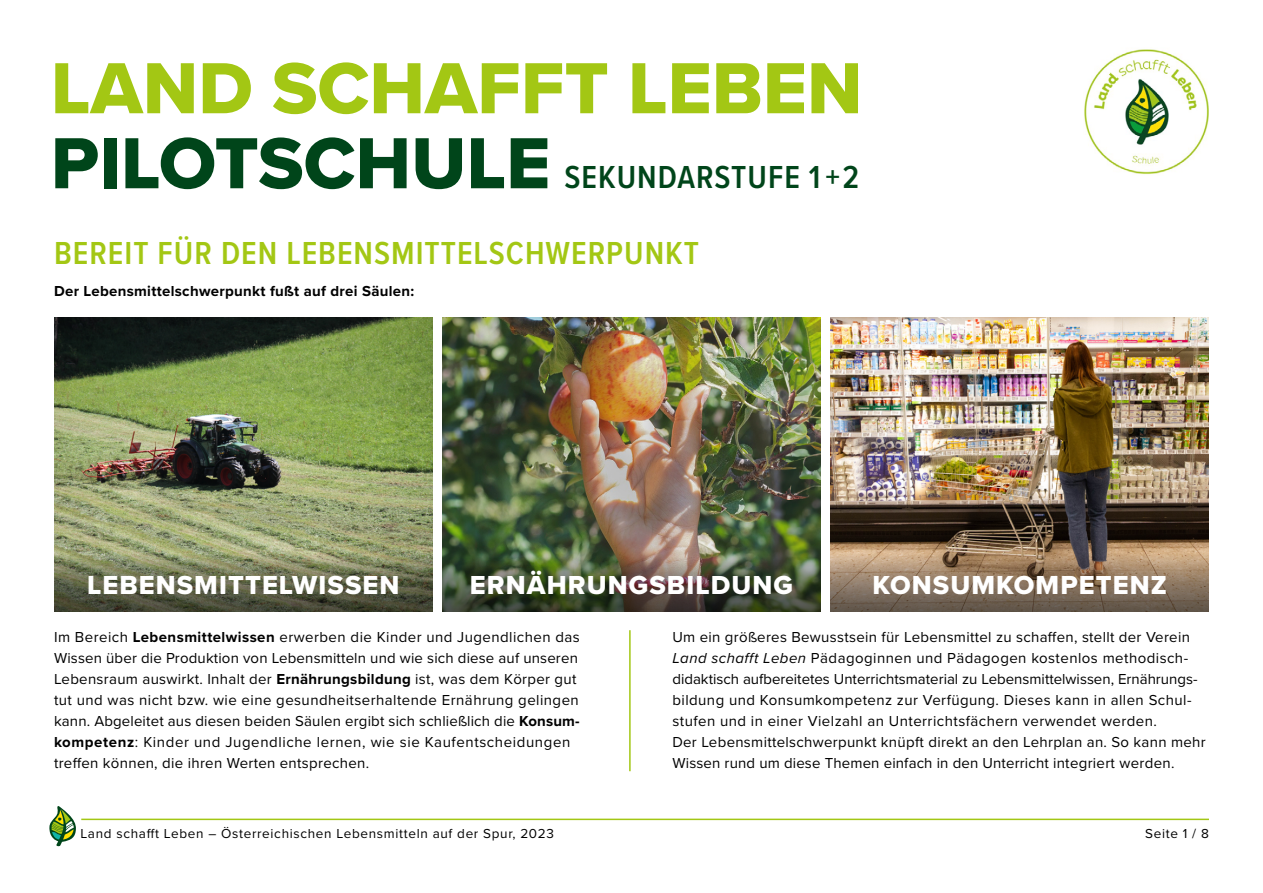
<style>
.page{position:relative;width:1263px;height:893px;background:#fff}
.page>*{position:absolute;margin:0;border:0;box-sizing:border-box;transform-origin:0 0}
.t1{font:75px "Proxima Nova Extrabld";color:#a3c714}
.t2{font:75px "Proxima Nova Extrabld";color:#00451a}
.t3{font:600 33px "Proxima Nova Cond";letter-spacing:.03em;color:#a3c714}
.t4{font:600 33px "Proxima Nova Cond";letter-spacing:.03em;color:#00451a}
.t5{font:27px "Proxima Nova Extrabld";letter-spacing:.04em;color:#fff}
.t6{font:15px/21px "Proxima Nova";letter-spacing:.02em;color:#000}
.t7{font:700 15px "Proxima Nova";letter-spacing:.02em;color:#000}
.t8{font:13.5px "Proxima Nova";letter-spacing:.05em;color:#000}
.s1{font-weight:700}
.s2{font-style:italic}
</style>
<div class="page">
<hr style="left:81px;top:819px;width:1128px;height:1px;background:#a3c714">
<svg style="left:49px;top:806px;width:27px;height:40px"></svg>
<img style="left:1084px;top:49px;width:125px;height:126px">
<hr style="left:629px;top:630px;width:2px;height:141px;background:#a3c714">
<img style="left:54px;top:317px;width:378px;height:223px">
<svg style="left:54px;top:540px;width:378px;height:71px;background:#717556"></svg>
<img style="left:830px;top:317px;width:379px;height:223px">
<svg style="left:830px;top:540px;width:379px;height:71px;background:#8d765f"></svg>
<img style="left:442px;top:317px;width:379px;height:227px">
<img style="left:442px;top:544px;width:379px;height:67px">
<h1 class="t1" style="left:51px;top:43px;width:813px">LAND SCHAFFT LEBEN</h1>
<h1 class="t2" style="left:51px;top:118px;width:501px">PILOTSCHULE</h1>
<h2 class="t4" style="left:564px;top:152px;width:296px">SEKUNDARSTUFE 1 + 2</h2>
<h2 class="t3" style="left:54px;top:229px;width:647px">BEREIT FÜR DEN LEBENSMITTELSCHWERPUNKT</h2>
<p class="t7" style="left:54px;top:282px;width:362px">Der Lebensmittelschwerpunkt fußt auf drei Säulen:</p>
<h3 class="t5" style="left:87px;top:569px;width:314px">LEBENSMITTELWISSEN</h3>
<h3 class="t5" style="left:470px;top:569px;width:325px">ERNÄHRUNGSBILDUNG</h3>
<h3 class="t5" style="left:872px;top:569px;width:296px">KONSUMKOMPETENZ</h3>
<p class="t6" style="left:54px;top:627px;width:527px">Im Bereich <span class="s1">Lebensmittelwissen</span> erwerben die Kinder und Jugendlichen das Wissen über die Produktion von Lebensmitteln und wie sich diese auf unseren Lebensraum auswirkt. Inhalt der <span class="s1">Ernährungsbildung</span> ist, was dem Körper gut tut und was nicht bzw. wie eine gesundheitserhaltende Ernährung gelingen kann. Abgeleitet aus diesen beiden Säulen ergibt sich schließlich die <span class="s1">Konsum&shy;kompetenz</span>: Kinder und Jugendliche lernen, wie sie Kaufentscheidungen treffen können, die ihren Werten entsprechen.</p>
<p class="t6" style="left:672px;top:627px;width:535px">Um ein größeres Bewusstsein für Lebensmittel zu schaffen, stellt der Verein <span class="s2">Land schafft Leben</span> Pädagoginnen und Pädagogen kostenlos methodisch&shy;didaktisch aufbereitetes Unterrichtsmaterial zu Lebensmittelwissen, Ernährungs&shy;bildung und Konsumkompetenz zur Verfügung. Dieses kann in allen Schul&shy;stufen und in einer Vielzahl an Unterrichtsfächern verwendet werden.<br>Der Lebensmittelschwerpunkt knüpft direkt an den Lehrplan an. So kann mehr Wissen rund um diese Themen einfach in den Unterricht integriert werden.</p>
<p class="t8" style="left:81px;top:826px;width:475px">Land schafft Leben – Österreichischen Lebensmitteln auf der Spur, 2023</p>
<p class="t8" style="left:1145px;top:826px;width:65px">Seite 1 / 8</p>
</div>
